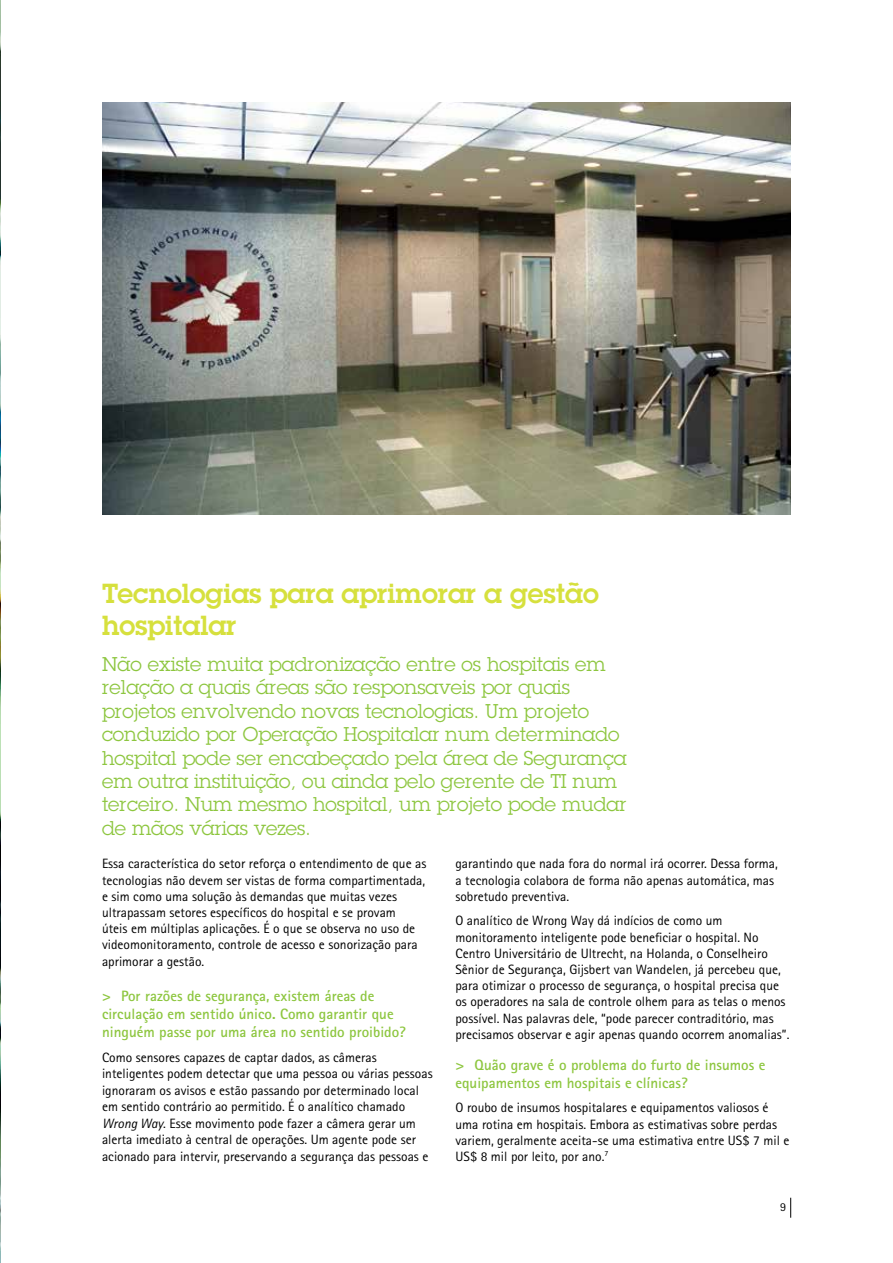
<style>
.page{position:relative;width:893px;height:1263px;background:#fff}
.page>*{position:absolute;margin:0;border:0;box-sizing:border-box;transform-origin:0 0}
.t1{font:600 27px/32.4px "Lubalin Graph ECG";color:#d6e03d}
.t2{font:19.5px/23.4px "Lubalin Graph ECG";color:#8dc63f}
.t3{font:700 15px/18px "Rotis Sans Serif Pro";color:#8dc63f}
.t4{font:13.5px/16.2px "Rotis Sans Serif Pro";color:#000}
.t5{font:12px "Rotis Sans Serif Pro";color:#000}
.s1{font-style:italic}
</style>
<div class="page">
<svg style="left:790px;top:1198px;width:1px;height:20px"></svg>
<img style="left:102px;top:102px;width:689px;height:412px">
<img style="left:0;top:0;width:1px;height:1263px">
<h1 class="t1" style="left:102px;top:577px;width:498px">Tecnologias para aprimorar a gestão hospitalar</h1>
<p class="t2" style="left:102px;top:652px;width:526px">Não existe muita padronização entre os hospitais em relação a quais áreas são responsaveis por quais projetos envolvendo novas tecnologias. Um projeto conduzido por Operação Hospitalar num determinado hospital pode ser encabeçado pela área de Segurança em outra instituição, ou ainda pelo gerente de TI num terceiro. Num mesmo hospital, um projeto pode mudar de mãos várias vezes.</p>
<p class="t4" style="left:102px;top:856px;width:326px">Essa característica do setor reforça o entendimento de que as tecnologias não devem ser vistas de forma compartimentada, e sim como uma solução às demandas que muitas vezes ultrapassam setores específicos do hospital e se provam<br>úteis em múltiplas aplicações. É o que se observa no uso de videomonitoramento, controle de acesso e sonorização para aprimorar a gestão.</p>
<p class="t3" style="left:102px;top:986px;width:305px">&gt; Por razões de segurança, existem áreas de circulação em sentido único. Como garantir que ninguém passe por uma área no sentido proibido?</p>
<p class="t4" style="left:102px;top:1049px;width:332px">Como sensores capazes de captar dados, as câmeras inteligentes podem detectar que uma pessoa ou várias pessoas ignoraram os avisos e estão passando por determinado local em sentido contrário ao permitido. É o analítico chamado <span class="s1">Wrong Way</span>. Esse movimento pode fazer a câmera gerar um alerta imediato à central de operações. Um agente pode ser acionado para intervir, preservando a segurança das pessoas e</p>
<p class="t4" style="left:455px;top:856px;width:324px">garantindo que nada fora do normal irá ocorrer. Dessa forma, a tecnologia colabora de forma não apenas automática, mas sobretudo preventiva.</p>
<p class="t4" style="left:455px;top:913px;width:335px">O analítico de Wrong Way dá indícios de como um monitoramento inteligente pode beneficiar o hospital. No Centro Universitário de Ultrecht, na Holanda, o Conselheiro Sênior de Segurança, Gijsbert van Wandelen, já percebeu que, para otimizar o processo de segurança, o hospital precisa que os operadores na sala de controle olhem para as telas o menos possível. Nas palavras dele, “pode parecer contraditório, mas precisamos observar e agir apenas quando ocorrem anomalias”.</p>
<p class="t3" style="left:455px;top:1055px;width:311px">&gt; Quão grave é o problema do furto de insumos e equipamentos em hospitais e clínicas?</p>
<p class="t4" style="left:455px;top:1100px;width:335px">O roubo de insumos hospitalares e equipamentos valiosos é uma rotina em hospitais. Embora as estimativas sobre perdas variem, geralmente aceita-se uma estimativa entre US$ 7 mil e US$ 8 mil por leito, por ano.<sup>7</sup></p>
<p class="t5" style="left:780px;top:1200px;width:7px">9</p>
</div>
